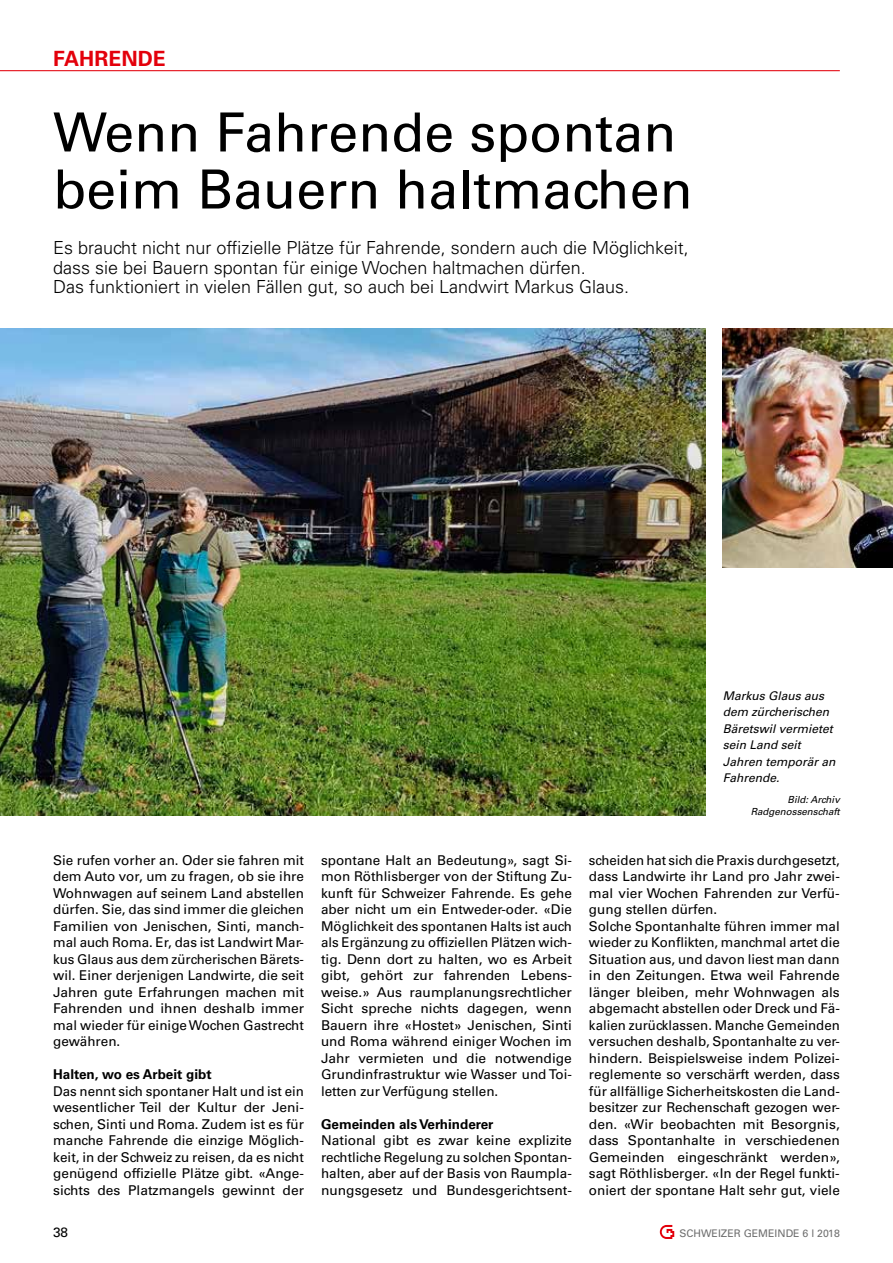
<style>
.page{position:relative;width:893px;height:1263px;background:#fff}
.page>*{position:absolute;margin:0;border:0;box-sizing:border-box;transform-origin:0 0}
.t1{font:54px/57px "Univers LT Std";color:#000}
.t2{font:700 21px "Univers LT Std";color:#e3000b}
.t3{font:300 18px/19.5px "Univers LT Std";color:#000}
.t4{font:13.5px/16.5px "Univers LT Std";color:#000;text-align:justify}
.t5{font:700 13.5px "Univers LT Std";color:#000}
.t6{font:italic 12px/16.5px "Univers LT Std";color:#000}
.t7{font:10.5px "Univers LT Std";color:#6e6e6e}
.t8{font:italic 9.75px/12px "Univers LT Std";color:#000;text-align:right}
</style>
<div class="page">
<hr style="left:0;top:70px;width:840px;height:1px;background:#e3000b">
<svg style="left:660px;top:1225px;width:14px;height:14px"></svg>
<img style="left:0;top:328px;width:706px;height:487px">
<img style="left:723px;top:328px;width:170px;height:240px">
<h2 class="t2" style="left:53px;top:46px;width:114px">FAHRENDE</h2>
<h1 class="t1" style="left:53px;top:104px;width:641px">Wenn Fahrende spontan beim Bauern haltmachen</h1>
<h3 class="t3" style="left:53px;top:238px;width:637px">Es braucht nicht nur offizielle Plätze für Fahrende, sondern auch die Möglichkeit, dass sie bei Bauern spontan für einige Wochen haltmachen dürfen.<br>Das funktioniert in vielen Fällen gut, so auch bei Landwirt Markus Glaus.</h3>
<p class="t6" style="left:723px;top:687px;width:114px">Markus Glaus aus dem zürcherischen<br>Bäretswil vermietet sein Land seit<br>Jahren temporär an<br>Fahrende.</p>
<p class="t8" style="left:751px;top:793px;width:90px">Bild: Archiv<br>Radgenossenschaft</p>
<p class="t4" style="left:53px;top:852px;width:252px">Sie rufen vorher an. Oder sie fahren mit dem Auto vor, um zu fragen, ob sie ihre Wohnwagen auf seinem Land abstellen dürfen. Sie, das sind immer die gleichen Familien von Jenischen, Sinti, manch&shy;mal auch Roma. Er, das ist Landwirt Mar&shy;kus Glaus aus dem zürcherischen Bärets&shy;wil. Einer derjenigen Landwirte, die seit Jahren gute Erfahrungen machen mit Fahrenden und ihnen deshalb immer mal wieder für einige Wochen Gastrecht gewähren.</p>
<p class="t5" style="left:53px;top:1066px;width:160px">Halten, wo es Arbeit gibt</p>
<p class="t4" style="left:53px;top:1083px;width:252px">Das nennt sich spontaner Halt und ist ein wesentlicher Teil der Kultur der Jeni&shy;schen, Sinti und Roma. Zudem ist es für manche Fahrende die einzige Möglich&shy;keit, in der Schweiz zu reisen, da es nicht genügend offizielle Plätze gibt. «Ange&shy;sichts des Platzmangels gewinnt der</p>
<p class="t4" style="left:321px;top:852px;width:252px">spontane Halt an Bedeutung», sagt Si&shy;mon Röthlisberger von der Stiftung Zu&shy;kunft für Schweizer Fahrende. Es gehe aber nicht um ein Entweder-oder. «Die Möglichkeit des spontanen Halts ist auch als Ergänzung zu offiziellen Plätzen wich&shy;tig. Denn dort zu halten, wo es Arbeit gibt, gehört zur fahrenden Lebens&shy;weise.» Aus raumplanungsrechtlicher Sicht spreche nichts dagegen, wenn Bauern ihre «Hostet» Jenischen, Sinti und Roma während einiger Wochen im Jahr vermieten und die notwendige Grundinfrastruktur wie Wasser und Toi&shy;letten zur Verfügung stellen.</p>
<p class="t5" style="left:321px;top:1116px;width:174px">Gemeinden als Verhinderer</p>
<p class="t4" style="left:321px;top:1132px;width:252px">National gibt es zwar keine explizite rechtliche Regelung zu solchen Spontan&shy;halten, aber auf der Basis von Raumpla&shy;nungsgesetz und Bundesgerichtsent-</p>
<p class="t4" style="left:589px;top:852px;width:252px;text-align:left">scheiden hat sich die Praxis durchgesetzt, dass Landwirte ihr Land pro Jahr zwei&shy;mal vier Wochen Fahrenden zur Verfü&shy;gung stellen dürfen.<br>Solche Spontanhalte führen immer mal wieder zu Konflikten, manchmal artet die Situation aus, und davon liest man dann in den Zeitungen. Etwa weil Fahrende länger bleiben, mehr Wohnwagen als abgemacht abstellen oder Dreck und Fä&shy;kalien zurücklassen. Manche Gemeinden versuchen deshalb, Spontanhalte zu ver&shy;hindern. Beispielsweise indem Polizei&shy;reglemente so verschärft werden, dass für allfällige Sicherheitskosten die Land&shy;besitzer zur Rechenschaft gezogen wer&shy;den. «Wir beobachten mit Besorgnis, dass Spontanhalte in verschiedenen Gemeinden eingeschränkt werden», sagt Röthlisberger. «In der Regel funkti&shy;oniert der spontane Halt sehr gut, viele</p>
<p class="t4" style="left:53px;top:1224px;width:17px">38</p>
<p class="t7" style="left:679px;top:1227px;width:162px">SCHWEIZER GEMEINDE 6 l 2018</p>
</div>
